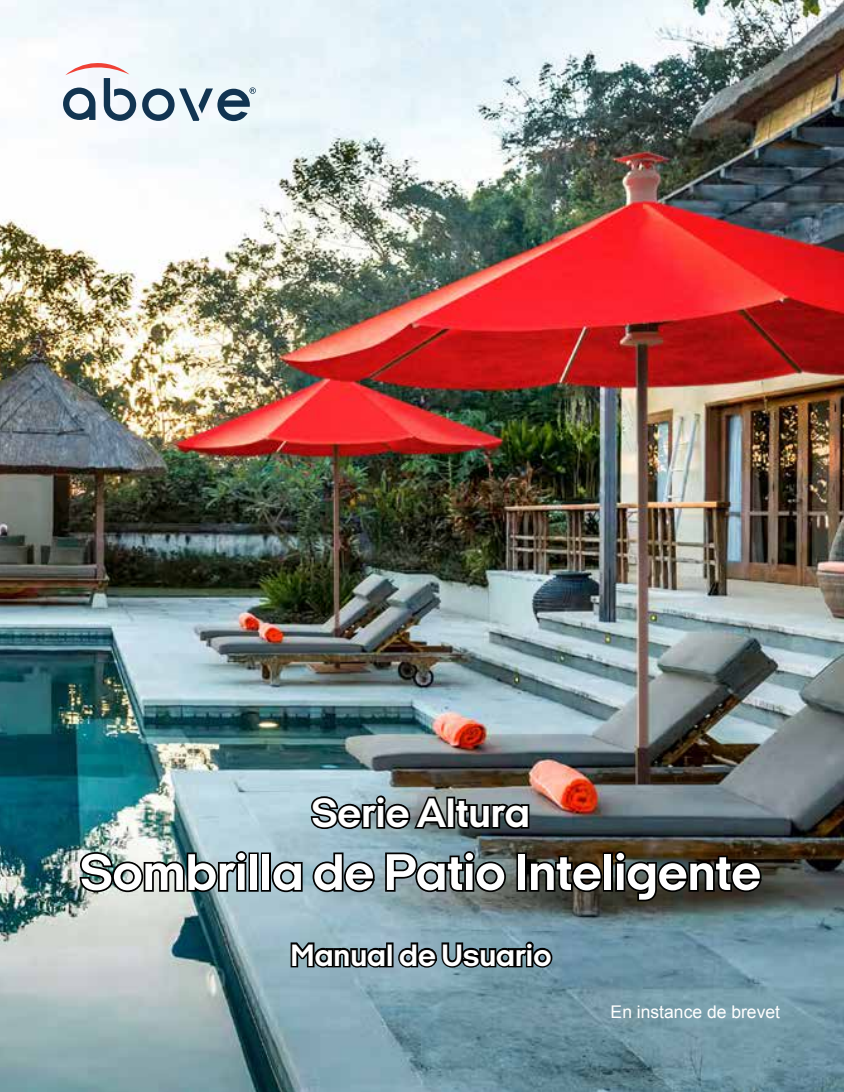
<style>
.page{position:relative;width:844px;height:1092px;background:#fff}
.page>*{position:absolute;margin:0;border:0;box-sizing:border-box;transform-origin:0 0}
.t1{font:700 52.5px "Italian Plate No 2 Expanded";color:#fff}
.t2{font:700 42px "Italian Plate No 2 Expanded";color:#fff}
.t3{font:700 31.5px "Italian Plate No 2 Expanded";color:#fff}
.t4{font:17.5px "Arial";color:#fff}
</style>
<div class="page">
<img style="left:0;top:0;width:843px;height:1091px">
<svg style="left:63px;top:57px;width:73px;height:64px"></svg>
<svg style="left:142px;top:87px;width:114px;height:34px"></svg>
<svg style="left:309px;top:793px;width:222px;height:38px;background:#4d575a"></svg>
<img style="left:78px;top:849px;width:170px;height:44px">
<div style="left:248px;top:852px;width:10px;height:39px;border:4px solid #000"></div>
<div style="left:261px;top:852px;width:10px;height:39px;border:4px solid #000"></div>
<svg style="left:270px;top:859px;width:34px;height:34px"></svg>
<svg style="left:311px;top:850px;width:66px;height:43px;background:#5d6f76"></svg>
<svg style="left:383px;top:849px;width:124px;height:44px;background:#4d5a5d"></svg>
<div style="left:516px;top:852px;width:10px;height:39px;border:4px solid #000"></div>
<svg style="left:527px;top:853px;width:77px;height:40px;background:#252119"></svg>
<div style="left:602px;top:852px;width:11px;height:39px;border:4px solid #000"></div>
<svg style="left:613px;top:849px;width:150px;height:54px;background:#28251d"></svg>
<svg style="left:289px;top:940px;width:99px;height:29px;background:#404e53"></svg>
<div style="left:386px;top:942px;width:7px;height:25px;border:4px solid #000"></div>
<svg style="left:396px;top:940px;width:158px;height:29px;background:#3b4b52"></svg>
<p class="t2" style="left:312px;top:790px;width:219px">Serie Altura</p>
<p class="t1" style="left:81px;top:843px;width:681px">Sombrilla de Patio Inteligente</p>
<p class="t3" style="left:290px;top:937px;width:262px">Manual de Usuario</p>
<p class="t4" style="left:610px;top:1000px;width:171px">En instance de brevet</p>
</div>
